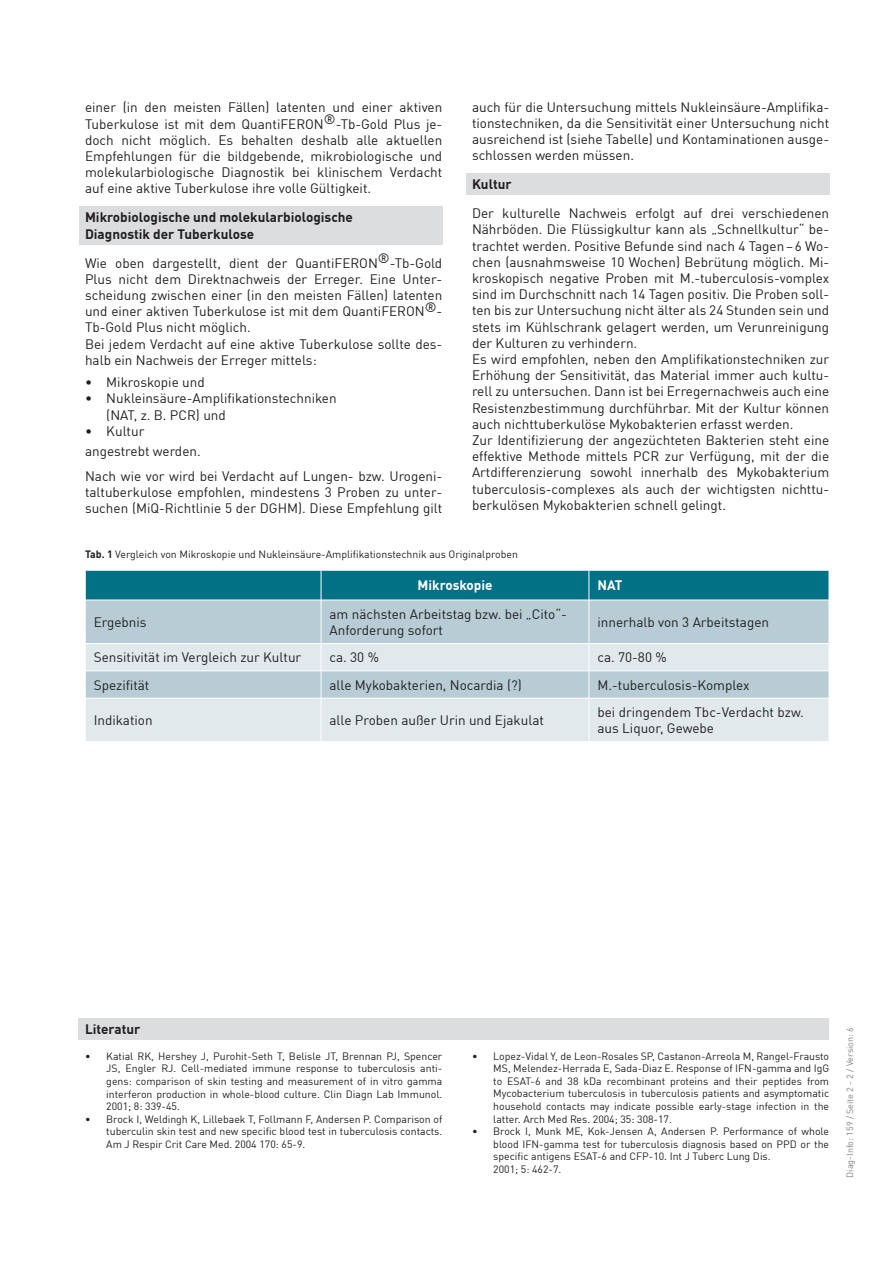
<style>
.page{position:relative;width:893px;height:1263px;background:#fff}
.page>*{position:absolute;margin:0;border:0;box-sizing:border-box;transform-origin:0 0}
.Fließtext{font:13.5px/16.2px "DIN Offc";color:#231f20;text-align:justify}
.Absatzüberschriften{font:700 13.5px/16.2px "DIN Offc";color:#231f20}
.Tabelle{font:13.5px "DIN Offc";color:#231f20}
.Fließtext-2{font:700 13.5px "DIN Offc";color:#fff}
.Tabelle-2{font:700 13.5px "DIN Offc";color:#fff}
.Abbildungsunterschri{font:10.5px/12.6px "DIN Offc";color:#231f20;text-align:justify}
.t1{font:9px "DIN Offc";color:#808285}
.s1{font-weight:700}
</style>
<div class="page">
<div style="left:79px;top:206px;width:363px;height:39px;background:#dcdddf"></div>
<div style="left:466px;top:174px;width:363px;height:21px;background:#dcdddf"></div>
<div style="left:79px;top:1018px;width:750px;height:22px;background:#dcdddf"></div>
<div style="left:86px;top:571px;width:743px;height:29px;background:#027185"></div>
<div style="left:86px;top:601px;width:743px;height:42px;background:#b7ccd5"></div>
<svg style="left:86px;top:644px;width:743px;height:97px;background:#d6e1e6"></svg>
<hr style="left:85px;top:698px;width:236px;height:1px;background:#fff">
<hr style="left:321px;top:698px;width:268px;height:1px;background:#fff">
<hr style="left:589px;top:698px;width:240px;height:1px;background:#fff">
<svg style="left:85px;top:672px;width:1px;height:26px"></svg>
<hr style="left:85px;top:671px;width:236px;height:1px;background:#fff">
<hr style="left:321px;top:671px;width:268px;height:1px;background:#fff">
<hr style="left:589px;top:671px;width:240px;height:1px;background:#fff">
<hr style="left:321px;top:600px;width:1px;height:43px;background:#fff">
<hr style="left:589px;top:600px;width:1px;height:43px;background:#fff">
<hr style="left:321px;top:570px;width:1px;height:30px;background:#fff">
<hr style="left:589px;top:570px;width:1px;height:30px;background:#fff">
<svg style="left:321px;top:644px;width:1px;height:54px"></svg>
<svg style="left:589px;top:644px;width:1px;height:54px"></svg>
<hr style="left:321px;top:698px;width:1px;height:43px;background:#fff">
<hr style="left:589px;top:698px;width:1px;height:43px;background:#fff">
<p class="Fließtext" style="left:85px;top:99px;width:359px">einer (in den meisten Fällen) latenten und einer aktiven Tuberkulose ist mit dem QuantiFERON®-Tb-Gold Plus je&shy;doch nicht möglich. Es behalten deshalb alle aktuellen Empfehlungen für die bildgebende, mikrobiologische und molekularbiologische Diagnostik bei klinischem Verdacht auf eine aktive Tuberkulose ihre volle Gültigkeit.</p>
<p class="Absatzüberschriften" style="left:85px;top:209px;width:269px">Mikrobiologische und molekularbiologische<br>Diagnostik der Tuberkulose</p>
<p class="Fließtext" style="left:85px;top:254px;width:359px">Wie oben dargestellt, dient der QuantiFERON®-Tb-Gold Plus nicht dem Direktnachweis der Erreger. Eine Unter&shy;scheidung zwischen einer (in den meisten Fällen) latenten und einer aktiven Tuberkulose ist mit dem QuantiFERON®- Tb-Gold Plus nicht möglich.</p>
<p class="Fließtext" style="left:85px;top:335px;width:359px">Bei jedem Verdacht auf eine aktive Tuberkulose sollte des&shy;halb ein Nachweis der Erreger mittels:</p>
<p class="Fließtext" style="left:85px;top:374px;width:121px">• Mikroskopie und</p>
<p class="Fließtext" style="left:106px;top:390px;width:232px;text-indent:-21px">• Nukleinsäure-Amplifikationstechniken (NAT, z. B. PCR) und</p>
<p class="Fließtext" style="left:85px;top:423px;width:61px">• Kultur</p>
<p class="Fließtext" style="left:85px;top:443px;width:117px">angestrebt werden.</p>
<p class="Fließtext" style="left:85px;top:468px;width:359px">Nach wie vor wird bei Verdacht auf Lungen- bzw. Urogeni&shy;taltuberkulose empfohlen, mindestens 3 Proben zu unter&shy;suchen (MiQ-Richtlinie 5 der DGHM). Diese Empfehlung gilt</p>
<p class="Fließtext" style="left:472px;top:98px;width:359px">auch für die Untersuchung mittels Nukleinsäure-Amplifika&shy;tionstechniken, da die Sensitivität einer Untersuchung nicht ausreichend ist (siehe Tabelle) und Kontaminationen ausge&shy;schlossen werden müssen.</p>
<p class="Absatzüberschriften" style="left:472px;top:176px;width:41px">Kultur</p>
<p class="Fließtext" style="left:472px;top:205px;width:359px">Der kulturelle Nachweis erfolgt auf drei verschiedenen Nährböden. Die Flüssigkultur kann als „Schnellkultur“ be&shy;trachtet werden. Positive Befunde sind nach 4 Tagen–6 Wo&shy;chen (ausnahmsweise 10 Wochen) Bebrütung möglich. Mi&shy;kroskopisch negative Proben mit M.-tuberculosis-vomplex sind im Durchschnitt nach 14 Tagen positiv. Die Proben soll&shy;ten bis zur Untersuchung nicht älter als 24 Stunden sein und stets im Kühlschrank gelagert werden, um Verunreinigung der Kulturen zu verhindern.</p>
<p class="Fließtext" style="left:472px;top:351px;width:359px">Es wird empfohlen, neben den Amplifikationstechniken zur Erhöhung der Sensitivität, das Material immer auch kultu&shy;rell zu untersuchen. Dann ist bei Erregernachweis auch eine Resistenzbestimmung durchführbar. Mit der Kultur können auch nichttuberkulöse Mykobakterien erfasst werden.</p>
<p class="Fließtext" style="left:472px;top:432px;width:359px">Zur Identifizierung der angezüchteten Bakterien steht eine effektive Methode mittels PCR zur Verfügung, mit der die Artdifferenzierung sowohl innerhalb des Mykobakterium tuberculosis-complexes als auch der wichtigsten nichttu&shy;berkulösen Mykobakterien schnell gelingt.</p>
<p class="Abbildungsunterschri" style="left:85px;top:547px;width:434px"><span class="s1">Tab. 1</span> Vergleich von Mikroskopie und Nukleinsäure-Amplifikationstechnik aus Originalproben</p>
<p class="Fließtext-2" style="left:417px;top:576px;width:77px">Mikroskopie</p>
<p class="Tabelle-2" style="left:597px;top:576px;width:26px">NAT</p>
<p class="Tabelle" style="left:94px;top:614px;width:54px">Ergebnis</p>
<p class="Fließtext" style="left:330px;top:606px;width:239px">am nächsten Arbeitstag bzw. bei „Cito“-<br>Anforderung sofort</p>
<p class="Tabelle" style="left:597px;top:614px;width:173px">innerhalb von 3 Arbeitstagen</p>
<p class="Fließtext" style="left:94px;top:649px;width:209px">Sensitivität im Vergleich zur Kultur</p>
<p class="Fließtext" style="left:330px;top:649px;width:51px">ca. 30 %</p>
<p class="Fließtext" style="left:597px;top:649px;width:71px">ca. 70-80 %</p>
<p class="Fließtext" style="left:94px;top:676px;width:57px">Spezifität</p>
<p class="Fließtext" style="left:330px;top:676px;width:194px">alle Mykobakterien, Nocardia (?)</p>
<p class="Fließtext" style="left:597px;top:676px;width:154px">M.-tuberculosis-Komplex</p>
<p class="Fließtext" style="left:94px;top:712px;width:60px">Indikation</p>
<p class="Fließtext" style="left:330px;top:712px;width:216px">alle Proben außer Urin und Ejakulat</p>
<p class="Fließtext" style="left:597px;top:704px;width:208px">bei dringendem Tbc-Verdacht bzw.</p>
<p class="Fließtext" style="left:597px;top:720px;width:118px">aus Liquor, Gewebe</p>
<p class="Absatzüberschriften" style="left:85px;top:1021px;width:57px">Literatur</p>
<p class="Abbildungsunterschri" style="left:106px;top:1049px;width:338px;text-indent:-21px">• Katial RK, Hershey J, Purohit-Seth T, Belisle JT, Brennan PJ, Spencer JS, Engler RJ. Cell-mediated immune response to tuberculosis anti&shy;gens: comparison of skin testing and measurement of in vitro gamma interferon production in whole-blood culture. Clin Diagn Lab Immunol.<br>2001; 8: 339-45.</p>
<p class="Abbildungsunterschri" style="left:106px;top:1112px;width:338px;text-indent:-21px">• Brock I, Weldingh K, Lillebaek T, Follmann F, Andersen P. Comparison of tuberculin skin test and new specific blood test in tuberculosis contacts.<br>Am J Respir Crit Care Med. 2004 170: 65-9.</p>
<p class="Abbildungsunterschri" style="left:493px;top:1049px;width:337px;text-indent:-21px">• Lopez-Vidal Y, de Leon-Rosales SP, Castanon-Arreola M, Rangel-Frausto MS, Melendez-Herrada E, Sada-Diaz E. Response of IFN-gamma and IgG to ESAT-6 and 38 kDa recombinant proteins and their peptides from Mycobacterium tuberculosis in tuberculosis patients and asymptomatic household contacts may indicate possible early-stage infection in the latter. Arch Med Res. 2004; 35: 308-17.</p>
<p class="Abbildungsunterschri" style="left:493px;top:1125px;width:337px;text-align:left;text-indent:-21px">• Brock I, Munk ME, Kok-Jensen A, Andersen P. Performance of whole blood IFN-gamma test for tuberculosis diagnosis based on PPD or the specific antigens ESAT-6 and CFP-10. Int J Tuberc Lung Dis.<br>2001; 5: 462-7.</p>
<p class="t1" style="left:844px;top:1177px;width:152px;rotate:-90deg">Diag-Info: 159 / Seite 2 - 2 / Version: 6</p>
</div>
